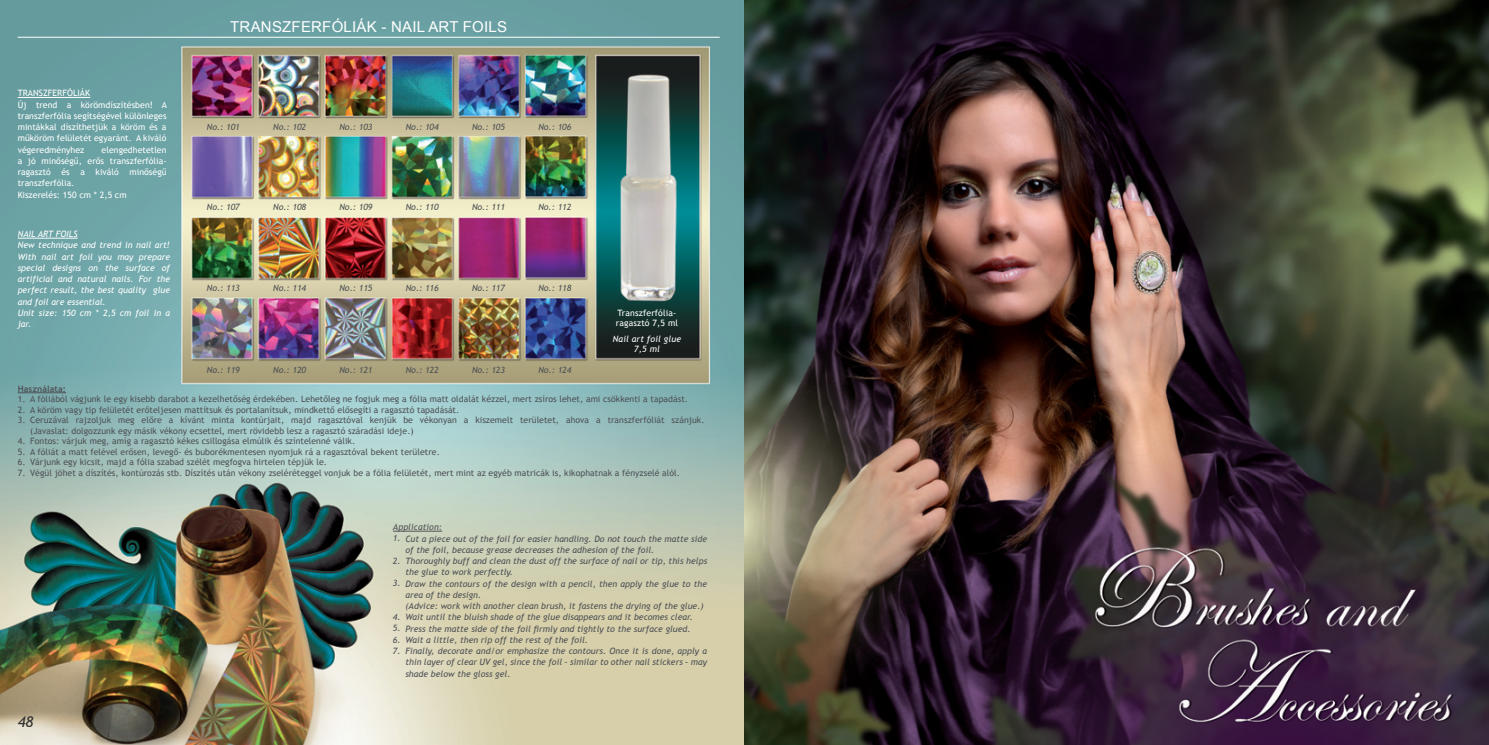
<style>
.page{position:relative;width:1489px;height:745px;background:#fff}
.page>*{position:absolute;margin:0;border:0;box-sizing:border-box;transform-origin:0 0}
.t1{font:15px "Arial";letter-spacing:.015em;color:#fff}
.t2{font:italic 15px "Trebuchet MS";color:#312f30}
.t3{font:italic 8.75px/11.2px "Trebuchet MS";letter-spacing:.005em;color:#4e5155}
.t4{font:8.75px/10.5px "Trebuchet MS";letter-spacing:.005em;color:#4e5155;text-align:justify}
.t5{font:8.75px/11.2px "Trebuchet MS";letter-spacing:.005em;color:#fff}
.t6{font:italic 8.75px/11.2px "Trebuchet MS";letter-spacing:.005em;color:#fff}
.t7{font:700 8.75px "Trebuchet MS";letter-spacing:.01em;color:#4e5155}
</style>
<div class="page">
<img style="left:0;top:0;width:1488px;height:744px">
<hr style="left:18px;top:392px;width:48px;height:1px;background:#4e5155">
<hr style="left:18px;top:97px;width:72px;height:1px;background:#fff">
<hr style="left:18px;top:238px;width:60px;height:1px;background:#fff">
<hr style="left:393px;top:530px;width:49px;height:1px;background:#4e5155">
<hr style="left:18px;top:37px;width:701px;height:1px;background:#fff">
<p class="t5" style="left:18px;top:88px;width:151px">TRANSZFERFÓLIÁK<br>Új trend a körömdíszítésben! A transzferfólia segítségével különleges mintákkal díszíthetjük a köröm és a műköröm felületét egyaránt. A kiváló végeredményhez</p>
<p class="t5" style="left:18px;top:144px;width:150px;text-indent:84px">elengedhetetlen a jó minőségű, erős transzferfólia&shy;ragasztó és a kiváló minőségű transzferfólia.<br>Kiszerelés: 150 cm * 2,5 cm</p>
<p class="t6" style="left:18px;top:228px;width:154px">NAIL ART FOILS<br>New technique and trend in nail art!<br>With nail art foil you may prepare special designs on the surface of artificial and natural nails. For the perfect result, the best quality glue and foil are essential.<br>Unit size: 150 cm * 2,5 cm foil in a jar.</p>
<h1 class="t1" style="left:230px;top:17px;width:278px">TRANSZFERFÓLIÁK - NAIL ART FOILS</h1>
<p class="t3" style="left:207px;top:121px;width:35px">No.: 101</p>
<p class="t3" style="left:273px;top:121px;width:35px">No.: 102</p>
<p class="t3" style="left:339px;top:121px;width:35px">No.: 103</p>
<p class="t3" style="left:406px;top:121px;width:35px">No.: 104</p>
<p class="t3" style="left:472px;top:121px;width:35px">No.: 105</p>
<p class="t3" style="left:538px;top:121px;width:35px">No.: 106</p>
<p class="t3" style="left:207px;top:201px;width:35px">No.: 107</p>
<p class="t3" style="left:273px;top:201px;width:35px">No.: 108</p>
<p class="t3" style="left:339px;top:201px;width:35px">No.: 109</p>
<p class="t3" style="left:406px;top:201px;width:35px">No.: 110</p>
<p class="t3" style="left:472px;top:201px;width:35px">No.: 111</p>
<p class="t3" style="left:538px;top:201px;width:35px">No.: 112</p>
<p class="t3" style="left:207px;top:282px;width:35px">No.: 113</p>
<p class="t3" style="left:273px;top:282px;width:35px">No.: 114</p>
<p class="t3" style="left:339px;top:282px;width:35px">No.: 115</p>
<p class="t3" style="left:406px;top:282px;width:35px">No.: 116</p>
<p class="t3" style="left:472px;top:282px;width:35px">No.: 117</p>
<p class="t3" style="left:538px;top:282px;width:35px">No.: 118</p>
<p class="t3" style="left:207px;top:364px;width:35px">No.: 119</p>
<p class="t3" style="left:273px;top:364px;width:35px">No.: 120</p>
<p class="t3" style="left:339px;top:364px;width:35px">No.: 121</p>
<p class="t3" style="left:406px;top:364px;width:35px">No.: 122</p>
<p class="t3" style="left:472px;top:364px;width:35px">No.: 123</p>
<p class="t3" style="left:538px;top:364px;width:35px">No.: 124</p>
<p class="t5" style="left:616px;top:308px;width:64px;line-height:10px">Transzferfólia&shy;ragasztó 7,5 ml</p>
<p class="t6" style="left:613px;top:333px;width:70px;line-height:10px;text-align:center">Nail art foil glue<br>7,5 ml</p>
<p class="t7" style="left:18px;top:383px;width:50px">Használata:</p>
<p class="t4" style="left:18px;top:393px;width:9px">1.<br>2.<br>3.</p>
<p class="t4" style="left:18px;top:435px;width:9px">4.<br>5.<br>6.<br>7.</p>
<p class="t4" style="left:30px;top:394px;width:676px;text-align:left">A fóliából vágjunk le egy kisebb darabot a kezelhetőség érdekében. Lehetőleg ne fogjuk meg a fólia matt oldalát kézzel, mert zsíros lehet, ami csökkenti a tapadást.<br>A köröm vagy tip felületét erőteljesen mattítsuk és portalanítsuk, mindkettő elősegíti a ragasztó tapadását.<br>Ceruzával rajzoljuk meg előre a kívánt minta kontúrjait, majd ragasztóval kenjük be vékonyan a kiszemelt területet, ahova a transzferfóliát szánjuk. (Javaslat: dolgozzunk egy másik vékony ecsettel, mert rövidebb lesz a ragasztó száradási ideje.)<br>Fontos: várjuk meg, amíg a ragasztó kékes csillogása elmúlik és színtelenné válik.<br>A fóliát a matt felével erősen, levegő- és buborékmentesen nyomjuk rá a ragasztóval bekent területre.<br>Várjunk egy kicsit, majd a fólia szabad szélét megfogva hirtelen tépjük le.<br>Végül jöhet a díszítés, kontúrozás stb. Díszítés után vékony zseléréteggel vonjuk be a fólia felületét, mert mint az egyéb matricák is, kikophatnak a fényzselé alól.</p>
<h1 class="t2" style="left:18px;top:712px;width:17px">48</h1>
<p class="t3" style="left:393px;top:521px;width:51px">Application:<br>1.</p>
<p class="t3" style="left:393px;top:555px;width:9px">2.</p>
<p class="t3" style="left:393px;top:577px;width:9px">3.</p>
<p class="t3" style="left:393px;top:611px;width:9px;text-align:justify">4.<br>5.<br>6.<br>7.</p>
<p class="t3" style="left:405px;top:532px;width:303px">Cut a piece out of the foil for easier handling. Do not touch the matte side of the foil, because grease decreases the adhesion of the foil.<br>Thoroughly buff and clean the dust off the surface of nail or tip, this helps the glue to work perfectly.<br>Draw the contours of the design with a pencil, then apply the glue to the area of the design.<br>(Advice: work with another clean brush, it fastens the drying of the glue.)<br>Wait until the bluish shade of the glue disappears and it becomes clear.<br>Press the matte side of the foil firmly and tightly to the surface glued.<br>Wait a little, then rip off the rest of the foil.<br>Finally, decorate and/or emphasize the contours. Once it is done, apply a thin layer of clear UV gel, since the foil – similar to other nail stickers – may shade below the gloss gel.</p>
</div>
